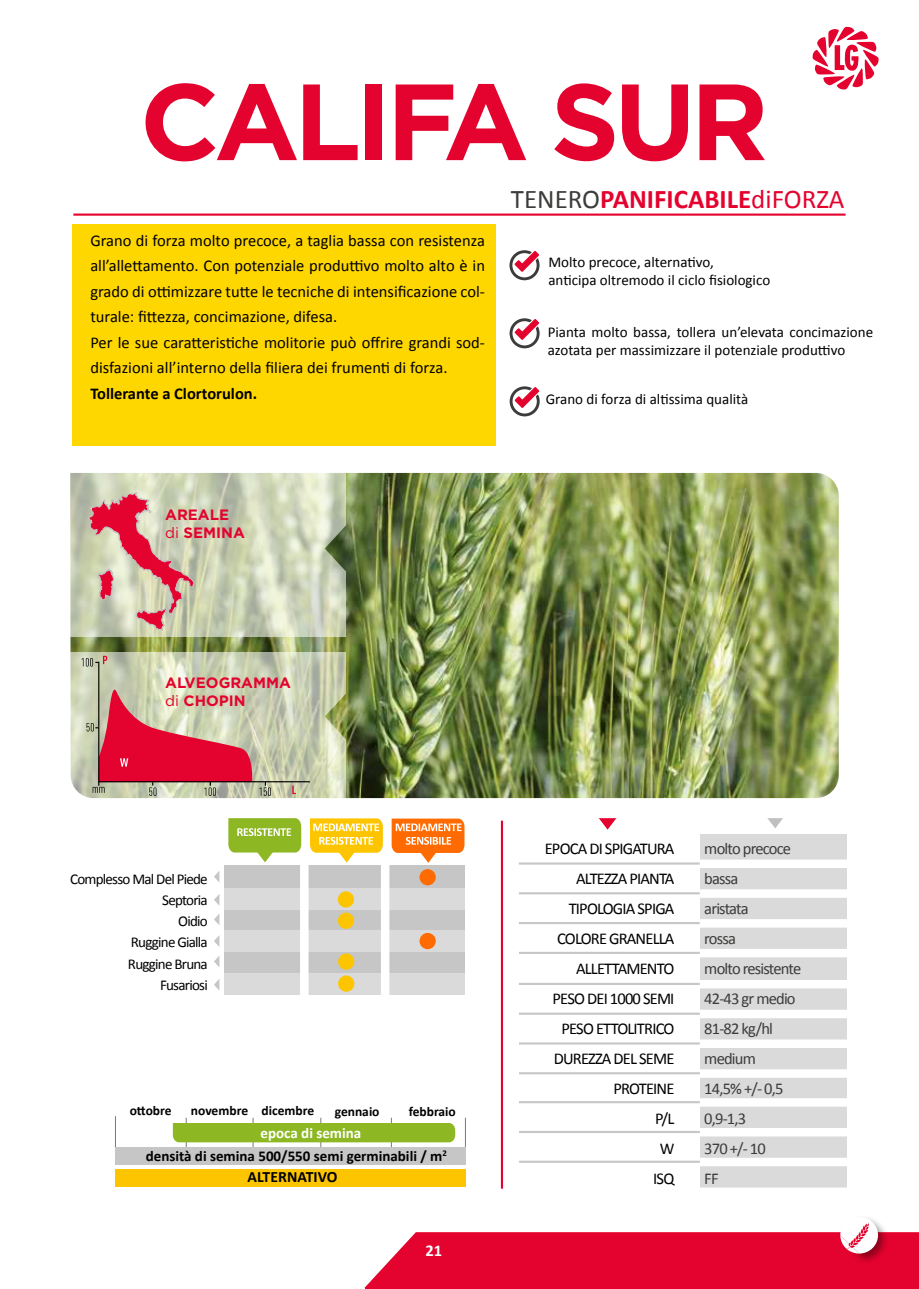
<style>
.page{position:relative;width:919px;height:1289px;background:#fff}
.page>*{position:absolute;margin:0;border:0;box-sizing:border-box;transform-origin:0 0}
.t1{font:700 108px "Gotham";letter-spacing:-.05em;color:#e4032e}
.t2{font:700 27px "Calibri";color:#e4032e}
.t3{font:16.5px/25.5px "Calibri";color:#000}
.t4{font:16.5px/30px "Calibri";letter-spacing:-.05em;color:#000;text-align:right}
.t5{font:16.5px/30px "Calibri";letter-spacing:-.05em;color:#3c3c3b}
.t6{font:700 16.5px "Calibri";color:#000}
.t7{font:700 16.5px "Calibri";color:#fff}
.t8{font:700 15.75px "Calibri";color:#000}
.t9{font:15px/18px "Calibri";color:#000}
.t10{font:15px/21.3px "Calibri";letter-spacing:-.05em;color:#000;text-align:right}
.t11{font:700 15px/23px "Calibri";color:#000}
.t12{font:700 15px/18px "Gotham";color:#e4032e}
.t13{font:700 13.5px "Calibri";color:#000}
.s1{font-weight:400;color:#3c3c3b}
.s2{font-weight:400}
.s3{color:#fff}
</style>
<div class="page">
<img style="left:70px;top:473px;width:768px;height:325px">
<svg style="left:70px;top:473px;width:276px;height:164px;background:#cdd3b9"></svg>
<hr style="left:73px;top:213px;width:772px;height:3px;background:#e4032e">
<svg style="left:509px;top:250px;width:30px;height:30px"></svg>
<svg style="left:509px;top:318px;width:30px;height:30px"></svg>
<svg style="left:509px;top:386px;width:30px;height:30px"></svg>
<hr style="left:501px;top:820px;width:2px;height:368px;background:#e4032e">
<svg style="left:812px;top:27px;width:66px;height:63px"></svg>
<svg style="left:228px;top:818px;width:73px;height:44px"></svg>
<svg style="left:310px;top:818px;width:73px;height:44px"></svg>
<svg style="left:391px;top:818px;width:73px;height:44px"></svg>
<div style="left:224px;top:864px;width:240px;height:130px;background:#c6c6c6"></div>
<div style="left:224px;top:973px;width:240px;height:21px;background:#dadada"></div>
<div style="left:224px;top:930px;width:240px;height:21px;background:#dadada"></div>
<div style="left:224px;top:888px;width:240px;height:22px;background:#dadada"></div>
<div style="left:300px;top:853px;width:8px;height:152px;background:#fff"></div>
<div style="left:381px;top:854px;width:8px;height:151px;background:#fff"></div>
<svg style="left:214px;top:871px;width:5px;height:11px"></svg>
<svg style="left:214px;top:914px;width:5px;height:11px"></svg>
<svg style="left:214px;top:956px;width:5px;height:11px"></svg>
<svg style="left:214px;top:894px;width:5px;height:11px"></svg>
<svg style="left:214px;top:936px;width:5px;height:10px"></svg>
<svg style="left:214px;top:979px;width:5px;height:11px"></svg>
<div style="left:338px;top:891px;width:16px;height:16px;background:#fdc500;border-radius:50%"></div>
<div style="left:338px;top:912px;width:16px;height:16px;background:#fdc500;border-radius:50%"></div>
<div style="left:338px;top:953px;width:16px;height:16px;background:#fdc500;border-radius:50%"></div>
<div style="left:419px;top:869px;width:17px;height:16px;background:#ff6b00;border-radius:50%"></div>
<div style="left:419px;top:932px;width:17px;height:17px;background:#ff6b00;border-radius:50%"></div>
<div style="left:338px;top:975px;width:16px;height:16px;background:#fdc500;border-radius:50%"></div>
<div style="left:699px;top:834px;width:147px;height:361px;background:#dadada"></div>
<div style="left:699px;top:859px;width:147px;height:9px;background:#fff"></div>
<div style="left:699px;top:979px;width:147px;height:9px;background:#fff"></div>
<div style="left:699px;top:1098px;width:147px;height:8px;background:#fff"></div>
<div style="left:699px;top:919px;width:147px;height:8px;background:#fff"></div>
<div style="left:699px;top:1039px;width:147px;height:8px;background:#fff"></div>
<div style="left:699px;top:1157px;width:147px;height:9px;background:#fff"></div>
<div style="left:699px;top:889px;width:147px;height:8px;background:#fff"></div>
<div style="left:699px;top:1009px;width:147px;height:9px;background:#fff"></div>
<div style="left:699px;top:1127px;width:147px;height:9px;background:#fff"></div>
<div style="left:699px;top:948px;width:147px;height:9px;background:#fff"></div>
<div style="left:699px;top:1069px;width:147px;height:8px;background:#fff"></div>
<div style="left:699px;top:1187px;width:147px;height:8px;background:#fff"></div>
<hr style="left:518px;top:862px;width:181px;height:2px;background:#c6c6c6">
<hr style="left:519px;top:982px;width:180px;height:2px;background:#c6c6c6">
<hr style="left:519px;top:1101px;width:180px;height:2px;background:#c6c6c6">
<hr style="left:519px;top:922px;width:180px;height:2px;background:#c6c6c6">
<hr style="left:519px;top:1042px;width:180px;height:2px;background:#c6c6c6">
<hr style="left:519px;top:1160px;width:180px;height:2px;background:#c6c6c6">
<hr style="left:519px;top:892px;width:180px;height:2px;background:#c6c6c6">
<hr style="left:519px;top:1012px;width:180px;height:2px;background:#c6c6c6">
<hr style="left:519px;top:1130px;width:180px;height:2px;background:#c6c6c6">
<hr style="left:519px;top:951px;width:180px;height:2px;background:#c6c6c6">
<hr style="left:519px;top:1072px;width:180px;height:2px;background:#c6c6c6">
<svg style="left:598px;top:818px;width:19px;height:11px"></svg>
<svg style="left:767px;top:818px;width:16px;height:10px"></svg>
<svg style="left:70px;top:652px;width:276px;height:147px;background:#cfd4b9"></svg>
<img style="left:325px;top:522px;width:23px;height:52px">
<img style="left:325px;top:690px;width:23px;height:52px">
<hr style="left:253px;top:1117px;width:1px;height:31px;background:#797979">
<hr style="left:115px;top:1116px;width:1px;height:32px;background:#797979">
<hr style="left:391px;top:1117px;width:1px;height:31px;background:#797979">
<hr style="left:320px;top:1117px;width:1px;height:31px;background:#797979">
<hr style="left:186px;top:1117px;width:1px;height:31px;background:#797979">
<hr style="left:465px;top:1117px;width:1px;height:31px;background:#797979">
<div style="left:115px;top:1147px;width:351px;height:18px;background:#c6c6c6"></div>
<div style="left:173px;top:1122px;width:282px;height:20px;background:#8db824"></div>
<div style="left:115px;top:1168px;width:351px;height:18px;background:#fdc500"></div>
<svg style="left:364px;top:1218px;width:554px;height:70px"></svg>
<div style="left:72px;top:225px;width:423px;height:221px;background:#ffd700"></div>
<svg style="left:87px;top:491px;width:108px;height:140px;background:#d3a499"></svg>
<svg style="left:82px;top:655px;width:229px;height:141px;background:#cd9d92"></svg>
<h1 class="t1" style="left:140px;top:50px;width:630px">CALIFA SUR</h1>
<h2 class="t2" style="left:511px;top:181px;width:335px"><span class="s1">TENERO</span>PANIFICABILE<span class="s2">diFORZA</span></h2>
<p class="t3" style="left:90px;top:227px;width:396px">Grano di forza molto precoce, a taglia bassa con resistenza all’allettamento. Con potenziale produttivo molto alto è in grado di ottimizzare tutte le tecniche di intensificazione col&shy;turale: fittezza, concimazione, difesa.<br>Per le sue caratteristiche molitorie può offrire grandi sod&shy;disfazioni all’interno della filiera dei frumenti di forza.</p>
<p class="t6" style="left:90px;top:382px;width:168px">Tollerante a Clortorulon.</p>
<p class="t12" style="left:165px;top:505px;width:81px">AREALE <span class="s2">di</span> SEMINA</p>
<p class="t12" style="left:165px;top:674px;width:127px">ALVEOGRAMMA <span class="s2">di</span> CHOPIN</p>
<p class="t10" style="left:70px;top:868px;width:139px">Complesso Mal Del Piede<br>Septoria<br>Oidio<br>Ruggine Gialla<br>Ruggine Bruna<br>Fusariosi</p>
<p class="t13" style="left:130px;top:1101px;width:43px">ottobre</p>
<p class="t13" style="left:191px;top:1102px;width:125px">novembre dicembre</p>
<p class="t13" style="left:335px;top:1102px;width:46px">gennaio</p>
<p class="t13" style="left:409px;top:1102px;width:49px">febbraio</p>
<p class="t11" style="left:146px;top:1121px;width:302px;text-indent:115px"><span class="s3">epoca di semina<br></span>densità di semina 500/550 semi germinabili / m<sup>2</sup></p>
<p class="t8" style="left:247px;top:1166px;width:91px">ALTERNATIVO</p>
<p class="t7" style="left:425px;top:1239px;width:18px">21</p>
<p class="t9" style="left:548px;top:253px;width:223px">Molto precoce, alternativo,<br>anticipa oltremodo il ciclo fisiologico</p>
<p class="t9" style="left:547px;top:323px;width:327px">Pianta molto bassa, tollera un’elevata concimazione azotata per massimizzare il potenziale produttivo</p>
<p class="t9" style="left:545px;top:390px;width:204px">Grano di forza di altissima qualità</p>
<p class="t4" style="left:544px;top:833px;width:131px">EPOCA DI SPIGATURA<br>ALTEZZA PIANTA<br>TIPOLOGIA SPIGA<br>COLORE GRANELLA<br>ALLETTAMENTO<br>PESO DEI 1000 SEMI<br>PESO ETTOLITRICO<br>DUREZZA DEL SEME<br>PROTEINE<br>P/L<br>W<br>ISQ</p>
<p class="t5" style="left:704px;top:833px;width:98px">molto precoce bassa<br>aristata<br>rossa<br>molto resistente<br>42-43 gr medio<br>81-82 kg/hl medium<br>14,5% +/- 0,5<br>0,9-1,3<br>370 +/- 10<br>FF</p>
</div>
